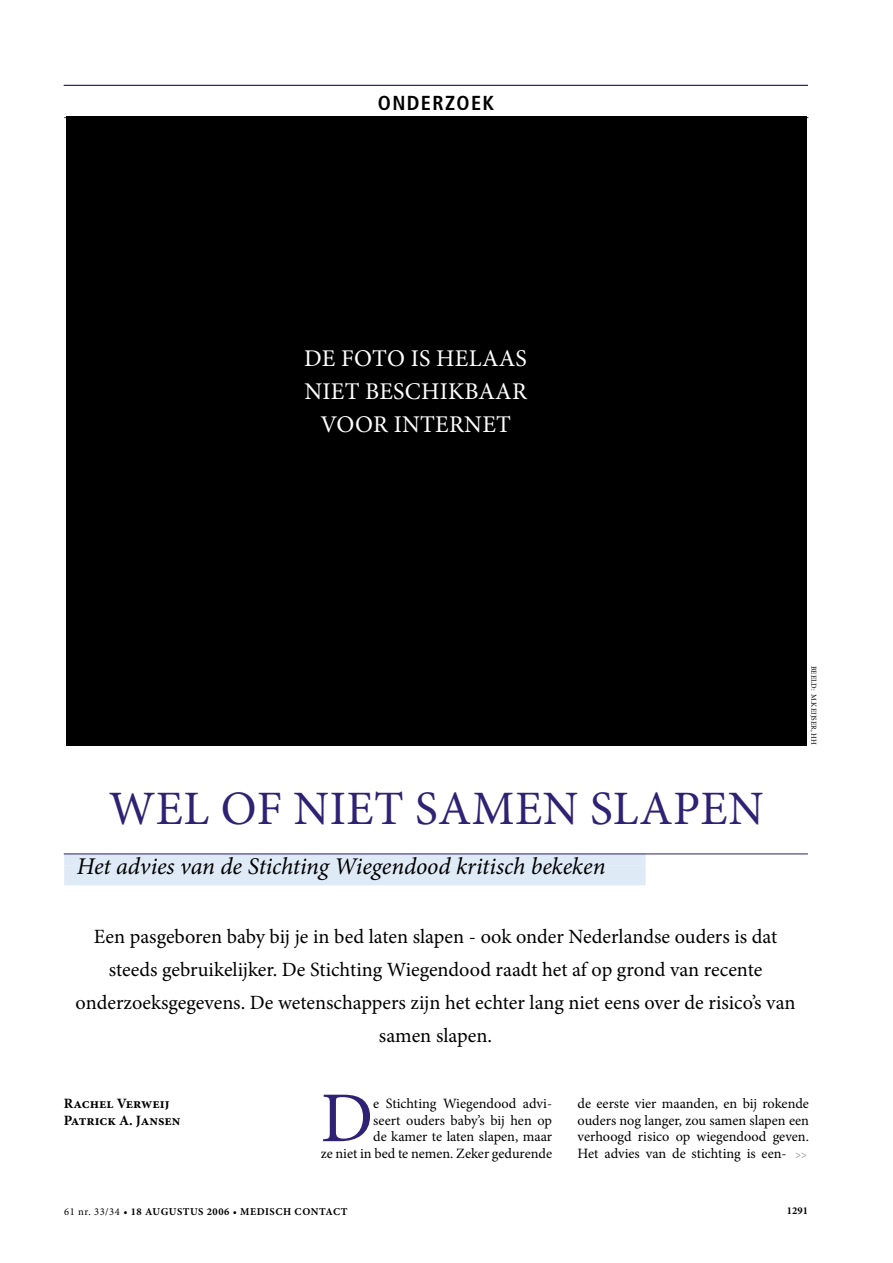
<style>
.page{position:relative;width:893px;height:1263px;background:#fff}
.page>*{position:absolute;margin:0;border:0;box-sizing:border-box;transform-origin:0 0}
.t1{font:71.55px "Minion Pro";color:#2f2274}
.t2{font:48px "Minion Pro";letter-spacing:.01em;color:#2f2274}
.t3{font:italic 24px "Minion Pro";letter-spacing:-.005em;color:#000}
.t4{font:24px/33px "Minion Pro";letter-spacing:.01em;color:#fff;text-align:center}
.t5{font:20.25px/33px "Minion Pro";letter-spacing:-.005em;color:#000;text-align:center}
.t6{font:700 condensed 20.25px "Frutiger";letter-spacing:.065em;color:#000}
.t7{font:14.25px/16.5px "Minion Pro";color:#000;text-align:right}
.t8{font:700 14.25px/16.5px "Minion Pro";color:#000}
.t9{font:700 10.5px "Minion Pro";letter-spacing:.05em;color:#000}
.t10{font:7.5px "Minion Pro";letter-spacing:.01em;color:#000}
.s1{font-weight:400}
</style>
<div class="page">
<hr style="left:64px;top:85px;width:744px;height:1px;background:#2f2274">
<div style="left:64px;top:853px;width:582px;height:12px;background:#dfeaf7"></div>
<div style="left:64px;top:865px;width:582px;height:20px;background:#dfeaf7"></div>
<hr style="left:64px;top:854px;width:744px;height:1px;background:#2f2274">
<hr style="left:64px;top:117px;width:744px;height:1px;background:#2f2274">
<div style="left:66px;top:117px;width:740px;height:629px;background:#000"></div>
<h3 class="t6" style="left:378px;top:91px;width:118px">ONDERZOEK</h3>
<h3 class="t4" style="left:304px;top:341px;width:224px">De foto is helaas niet beschikbaar voor internet</h3>
<h2 class="t2" style="left:109px;top:776px;width:656px">Wel of niet samen slapen</h2>
<h3 class="t3" style="left:77px;top:850px;width:530px">Het advies van de Stichting Wiegendood kritisch bekeken</h3>
<p class="t10" style="left:819px;top:666px;width:80px;rotate:90deg">Beeld : M.keijser, hh</p>
<p class="t5" style="left:76px;top:920px;width:721px">Een pasgeboren baby bij je in bed laten slapen - ook onder Nederlandse ouders is dat steeds gebruikelijker. De Stichting Wiegendood raadt het af op grond van recente onderzoeksgegevens. De wetenschappers zijn het echter lang niet eens over de risico’s van samen slapen.</p>
<p class="t8" style="left:64px;top:1095px;width:118px">Rachel Verweij<br>Patrick A. Jansen</p>
<h1 class="t1" style="left:321px;top:1070px;width:54px">D</h1>
<p class="t7" style="left:321px;top:1095px;width:233px">e Stichting Wiegendood advi-<br>seert ouders baby’s bij hen op<br>de kamer te laten slapen, maar<br>ze niet in bed te nemen. Zeker gedurende</p>
<p class="t7" style="left:578px;top:1095px;width:233px;text-align:justify">de eerste vier maanden, en bij rokende ouders nog langer, zou samen slapen een verhoogd risico op wiegendood geven.<br>Het advies van de stichting is een-</p>
<p class="t9" style="left:64px;top:1204px;width:285px"><span class="s1">61 nr. 33/34</span> • 18 AUGUSTUS 2006 • MEDISCH CONTACT</p>
<p class="t9" style="left:787px;top:1203px;width:22px">1291</p>
</div>
